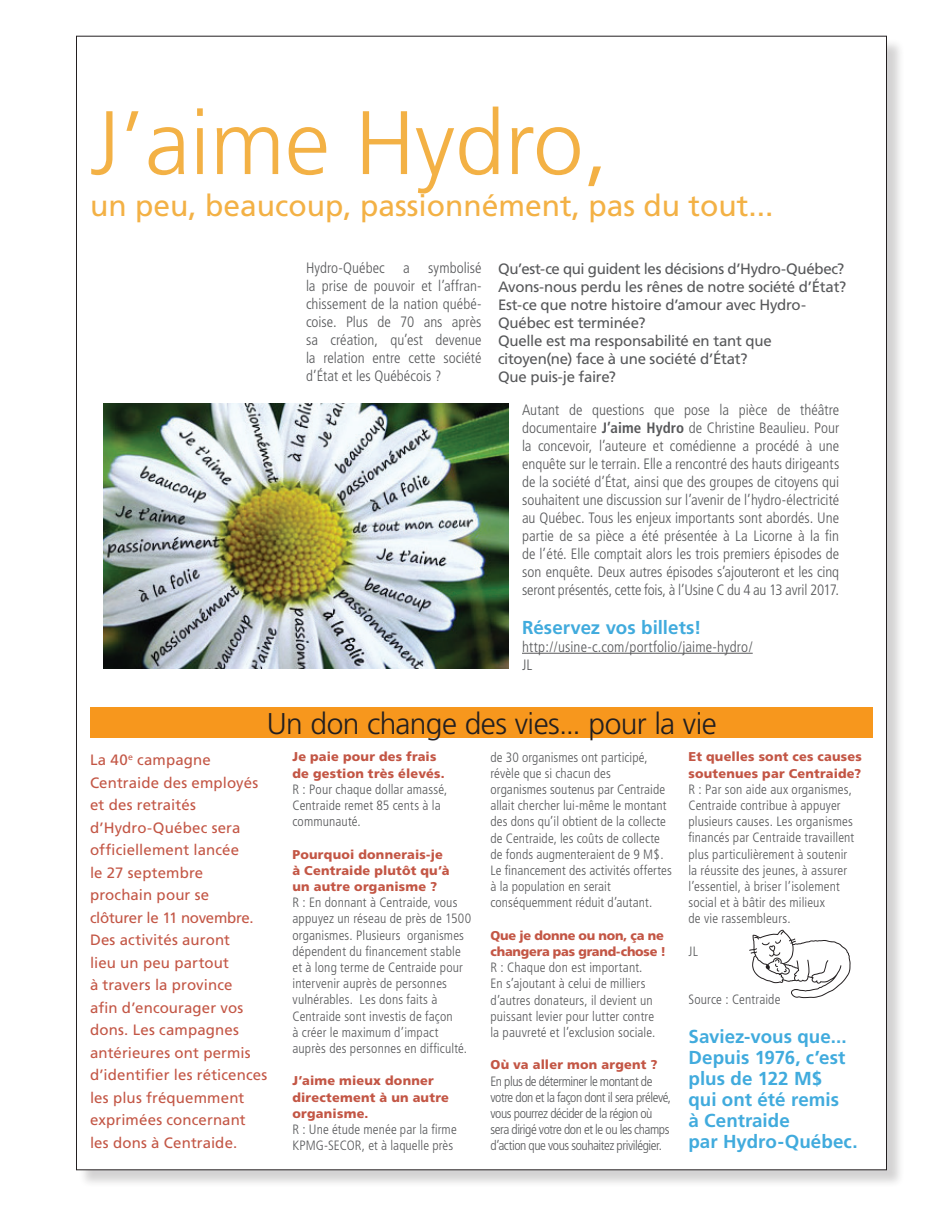
<style>
.page{position:relative;width:936px;height:1206px;background:#fff}
.page>*{position:absolute;margin:0;border:0;box-sizing:border-box;transform-origin:0 0}
.t1{font:300 90px "Frutiger";color:#f3b145}
.t2{font:30px "Frutiger";color:#f3b145}
.t3{font:300 30px "Frutiger";letter-spacing:-.02em;color:#231f20}
.t4{font:700 18.75px/21px "Frutiger";color:#41abdd}
.t5{font:300 condensed 15px/18px "Frutiger";color:#57585a;text-align:justify}
.t6{font:15px/22.5px "Frutiger";letter-spacing:.01em;color:#c35645}
.t7{font:15px/18px "Frutiger";letter-spacing:-.02em;color:#57585a}
.t8{font:300 condensed 13.5px/16.2px "Frutiger";letter-spacing:.01em;color:#57585a}
.t9{font:300 condensed 13.5px/16.2px "Frutiger";letter-spacing:-.035em;color:#57585a}
.t10{font:900 12.75px/16.2px "Frutiger";letter-spacing:.015em;color:#c35645}
.t11{font:900 12.75px/16.2px "Frutiger";letter-spacing:-.015em;color:#c35645}
.s1{font-weight:700}
</style>
<div class="page">
<div style="left:79px;top:39px;width:827px;height:1150px;background:#231f20;opacity:.2"></div>
<div style="left:76px;top:36px;width:810px;height:1134px;background:#fff"></div>
<div style="left:90px;top:708px;width:783px;height:30px;background:#f7971d"></div>
<svg style="left:749px;top:930px;width:102px;height:68px"></svg>
<img style="left:104px;top:403px;width:404px;height:266px">
<hr style="left:522px;top:653px;width:231px;height:1px;background:#57585a">
<h1 class="t1" style="left:90px;top:92px;width:520px">J’aime Hydro,</h1>
<h2 class="t2" style="left:90px;top:188px;width:685px">un peu, beaucoup, passionnément, pas du tout...</h2>
<p class="t5" style="left:306px;top:259px;width:177px">Hydro-Québec a symbolisé la prise de pouvoir et l’affran&shy;chissement de la nation québé&shy;coise. Plus de 70 ans après sa création, qu’est devenue la relation entre cette société d’État et les Québécois ?</p>
<p class="t7" style="left:498px;top:259px;width:350px">Qu’est-ce qui guident les décisions d’Hydro-Québec?<br>Avons-nous perdu les rênes de notre société d’État?<br>Est-ce que notre histoire d’amour avec Hydro-Québec est terminée?<br>Quelle est ma responsabilité en tant que citoyen(ne) face à une société d’État?<br>Que puis-je faire?</p>
<p class="t5" style="left:522px;top:401px;width:319px">Autant de questions que pose la pièce de théâtre documentaire <span class="s1">J’aime Hydro</span> de Christine Beaulieu. Pour la concevoir, l’auteure et comédienne a procédé à une enquête sur le terrain. Elle a rencontré des hauts dirigeants de la société d’État, ainsi que des groupes de citoyens qui souhaitent une discussion sur l’avenir de l’hydro-électricité au Québec. Tous les enjeux importants sont abordés. Une partie de sa pièce a été présentée à La Licorne à la fin de l’été. Elle comptait alors les trois premiers épisodes de son enquête. Deux autres épisodes s’ajouteront et les cinq seront présentés, cette fois, à l’Usine C du 4 au 13 avril 2017.</p>
<h3 class="t4" style="left:522px;top:617px;width:181px">Réservez vos billets!</h3>
<p class="t5" style="left:522px;top:638px;width:232px">http://usine-c.com/portfolio/jaime-hydro/<br>JL</p>
<h2 class="t3" style="left:267px;top:706px;width:452px">Un don change des vies... pour la vie</h2>
<p class="t6" style="left:90px;top:749px;width:179px">La 40<sup>e</sup> campagne<br>Centraide des employés et des retraités d’Hydro-Québec sera officiellement lancée<br>le 27 septembre prochain pour se<br>clôturer le 11 novembre.<br>Des activités auront<br>lieu un peu partout<br>à travers la province<br>afin d’encourager vos dons. Les campagnes antérieures ont permis d’identifier les réticences les plus fréquemment exprimées concernant les dons à Centraide.</p>
<p class="t10" style="left:292px;top:749px;width:154px">Je paie pour des frais de gestion très élevés.</p>
<p class="t8" style="left:292px;top:781px;width:156px">R : Pour chaque dollar amassé,<br>Centraide remet 85 cents à la communauté.</p>
<p class="t10" style="left:292px;top:846px;width:159px">Pourquoi donnerais-je à Centraide plutôt qu’à un autre organisme ?</p>
<p class="t8" style="left:292px;top:895px;width:180px">R : En donnant à Centraide, vous appuyez un réseau de près de 1500 organismes. Plusieurs organismes dépendent du financement stable et à long terme de Centraide pour intervenir auprès de personnes vulnérables. Les dons faits à<br>Centraide sont investis de façon<br>à créer le maximum d’impact auprès des personnes en difficulté.</p>
<p class="t10" style="left:292px;top:1073px;width:158px">J’aime mieux donner directement à un autre organisme.</p>
<p class="t8" style="left:292px;top:1121px;width:166px">R : Une étude menée par la firme<br>KPMG-SECOR, et à laquelle près</p>
<p class="t8" style="left:490px;top:749px;width:183px">de 30 organismes ont participé, révèle que si chacun des<br>organismes soutenus par Centraide allait chercher lui-même le montant des dons qu’il obtient de la collecte de Centraide, les coûts de collecte de fonds augmenteraient de 9 M$.<br>Le financement des activités offertes à la population en serait conséquemment réduit d’autant.</p>
<p class="t11" style="left:490px;top:927px;width:177px">Que je donne ou non, ça ne changera pas grand-chose !</p>
<p class="t8" style="left:490px;top:960px;width:166px">R : Chaque don est important.<br>En s’ajoutant à celui de milliers d’autres donateurs, il devient un puissant levier pour lutter contre la pauvreté et l’exclusion sociale.</p>
<p class="t10" style="left:490px;top:1057px;width:169px">Où va aller mon argent ?</p>
<p class="t9" style="left:490px;top:1073px;width:182px">En plus de déterminer le montant de votre don et la façon dont il sera prélevé, vous pourrez décider de la région où sera dirigé votre don et le ou les champs d’action que vous souhaitez privilégier.</p>
<p class="t10" style="left:688px;top:749px;width:175px">Et quelles sont ces causes soutenues par Centraide?</p>
<p class="t8" style="left:688px;top:781px;width:167px">R : Par son aide aux organismes,<br>Centraide contribue à appuyer plusieurs causes. Les organismes financés par Centraide travaillent plus particulièrement à soutenir la réussite des jeunes, à assurer l’essentiel, à briser l’isolement social et à bâtir des milieux<br>de vie rassembleurs.</p>
<p class="t8" style="left:688px;top:943px;width:11px">JL</p>
<p class="t8" style="left:688px;top:992px;width:93px">Source : Centraide</p>
<h3 class="t4" style="left:688px;top:1026px;width:171px">Saviez-vous que...<br>Depuis 1976, c’est plus de 122 M$<br>qui ont été remis<br>à Centraide<br>par Hydro-Québec.</h3>
</div>
